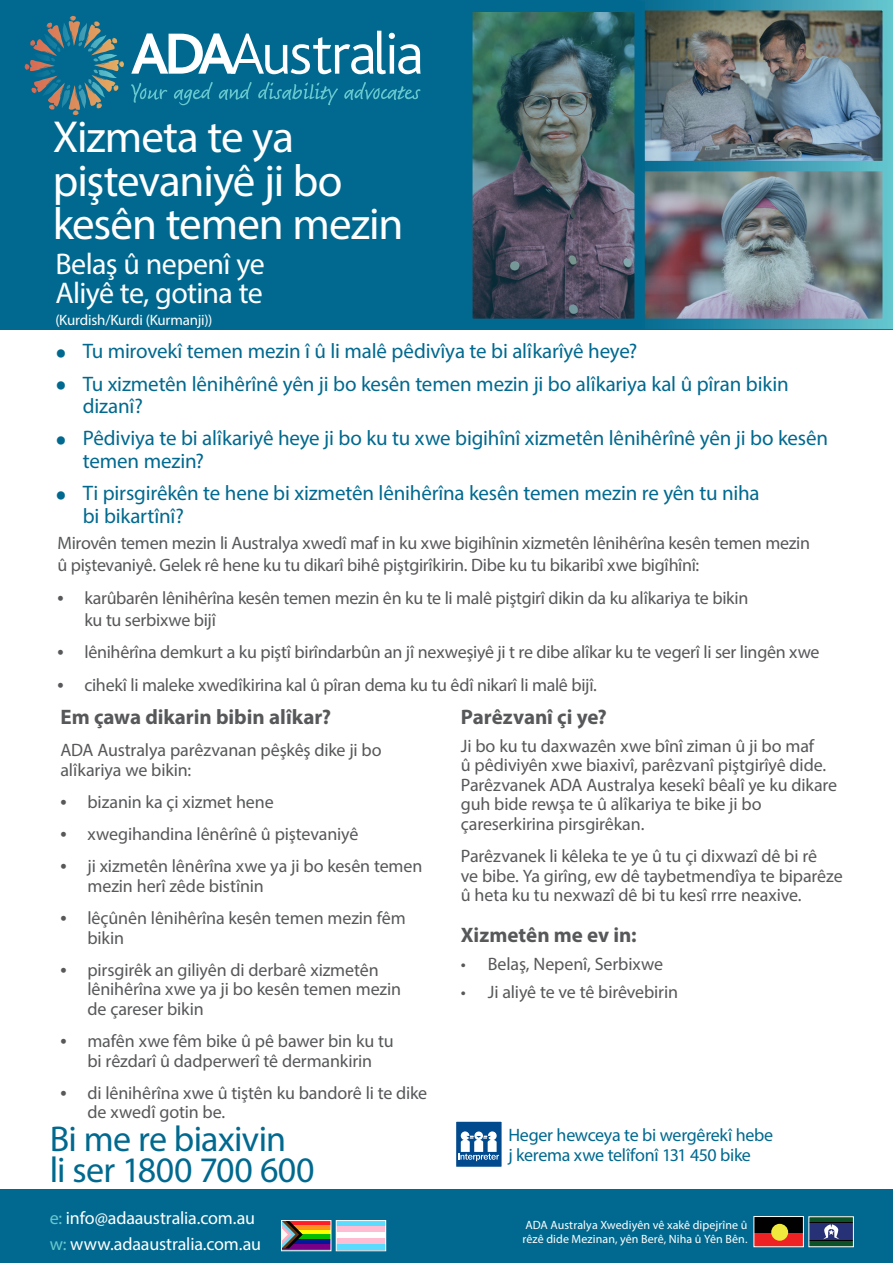
<style>
.page{position:relative;width:893px;height:1263px;background:#fff}
.page>*{position:absolute;margin:0;border:0;box-sizing:border-box;transform-origin:0 0}
.Subhead{font:45px/43.5px "Myriad Pro";letter-spacing:-.025em;color:#fff}
.Hanging_LAST{font:36px/31.5px "Myriad Pro";letter-spacing:-.02em;color:#01698f}
.Hanging_LAST-2{font:30px "Myriad Pro";letter-spacing:-.025em;color:#fff}
.Hanging_LAST-3{font:21px/22.5px "Myriad Pro";letter-spacing:-.005em;color:#01698f}
.Body_text_PARA{font:700 21px "Myriad Pro";color:#57585a}
.Hanging_LAST-4{font:700 21px "Myriad Pro";letter-spacing:-.005em;color:#57585a}
.Body_text_PARA-2{font:18px/19.5px "Myriad Pro";letter-spacing:-.01em;color:#57585a}
.Hanging_LAST-5{font:18px/19.5px "Myriad Pro";letter-spacing:-.015em;color:#01698f}
.Hanging_LAST-6{font:18px/19.5px "Myriad Pro";letter-spacing:-.01em;color:#57585a}
.t1{font:18px "Myriad Pro";letter-spacing:-.01em;color:#fff}
.Hanging_LAST-7{font:15px "Myriad Pro";letter-spacing:-.01em;color:#fff}
.t2{font:12px/14.4px "Myriad Pro";letter-spacing:.005em;color:#fff}
.s1{font-family:"Bliss";font-weight:800;font-size:30px}
.s2{font-family:"Bliss";font-weight:800}
.s3{color:#67c9cf}
</style>
<div class="page">
<div style="left:0;top:0;width:893px;height:330px;background:#01698f"></div>
<img style="left:645px;top:171px;width:237px;height:147px">
<img style="left:645px;top:11px;width:237px;height:149px">
<img style="left:473px;top:13px;width:161px;height:305px">
<div style="left:462px;top:2px;width:183px;height:327px;border:10px solid #01698f"></div>
<div style="left:0;top:1190px;width:893px;height:73px;background:#01698f"></div>
<svg style="left:131px;top:31px;width:290px;height:43px"></svg>
<svg style="left:174px;top:82px;width:39px;height:23px"></svg>
<svg style="left:131px;top:83px;width:36px;height:20px"></svg>
<svg style="left:344px;top:82px;width:76px;height:18px"></svg>
<svg style="left:219px;top:82px;width:33px;height:18px"></svg>
<svg style="left:258px;top:82px;width:80px;height:23px"></svg>
<svg style="left:44px;top:16px;width:53px;height:33px"></svg>
<div style="left:754px;top:1232px;width:49px;height:15px;background:#ee2123"></div>
<div style="left:754px;top:1216px;width:49px;height:16px;background:#010101"></div>
<div style="left:771px;top:1224px;width:17px;height:17px;background:#efea3d;border-radius:50%"></div>
<div style="left:754px;top:1216px;width:50px;height:31px;border:1px solid #fff"></div>
<div style="left:809px;top:1217px;width:44px;height:30px;background:#010101"></div>
<div style="left:809px;top:1241px;width:44px;height:6px;background:#0d5128"></div>
<div style="left:809px;top:1217px;width:44px;height:5px;background:#0d5128"></div>
<div style="left:809px;top:1223px;width:44px;height:17px;background:#273176"></div>
<svg style="left:823px;top:1224px;width:16px;height:15px"></svg>
<div style="left:809px;top:1216px;width:45px;height:31px;border:1px solid #fff"></div>
<div style="left:281px;top:1220px;width:50px;height:5px;background:#fe1e25"></div>
<div style="left:281px;top:1225px;width:50px;height:5px;background:#fe941d"></div>
<hr style="left:281px;top:1230px;width:50px;height:4px;background:#ff0">
<div style="left:281px;top:1234px;width:50px;height:5px;background:#06bd02"></div>
<div style="left:281px;top:1239px;width:50px;height:5px;background:#001996"></div>
<hr style="left:281px;top:1244px;width:50px;height:4px;background:#770087">
<svg style="left:283px;top:1222px;width:20px;height:26px"></svg>
<div style="left:281px;top:1220px;width:50px;height:31px;border:1px solid #fff"></div>
<div style="left:336px;top:1220px;width:50px;height:6px;background:#5bdcff"></div>
<div style="left:336px;top:1226px;width:50px;height:6px;background:#ffbdd3"></div>
<div style="left:336px;top:1232px;width:50px;height:6px;background:#fff"></div>
<div style="left:336px;top:1238px;width:50px;height:6px;background:#ffbdd3"></div>
<div style="left:336px;top:1244px;width:50px;height:6px;background:#5bdcff"></div>
<div style="left:336px;top:1220px;width:50px;height:31px;border:1px solid #fff"></div>
<div style="left:456px;top:1121px;width:46px;height:46px;background:#004a8d"></div>
<svg style="left:458px;top:1131px;width:41px;height:30px"></svg>
<div style="left:455px;top:1121px;width:47px;height:46px;border:1px solid #fff"></div>
<p class="Subhead" style="left:53px;top:115px;width:352px">Xizmeta te ya piştevaniyê ji bo kesên temen mezin</p>
<p class="Hanging_LAST-2" style="left:55px;top:245px;width:211px">Belaş û nepenî ye</p>
<p class="Hanging_LAST-2" style="left:55px;top:275px;width:209px">Aliyê te, gotina te</p>
<p class="Hanging_LAST-3" style="left:56px;top:340px;width:583px"><span class="s1">•</span> Tu mirovekî temen mezin î û li malê pêdivîya te bi alîkarîyê heye?</p>
<p class="Hanging_LAST-3" style="left:83px;top:372px;width:707px;text-indent:-27px"><span class="s1">•</span> Tu xizmetên lênihêrînê yên ji bo kesên temen mezin ji bo alîkariya kal û pîran bikin dizanî?</p>
<p class="Hanging_LAST-3" style="left:83px;top:427px;width:747px;text-indent:-27px"><span class="s1">•</span> Pêdiviya te bi alîkariyê heye ji bo ku tu xwe bigihînî xizmetên lênihêrînê yên ji bo kesên temen mezin?</p>
<p class="Hanging_LAST-3" style="left:83px;top:481px;width:678px;text-indent:-27px"><span class="s1">•</span> Ti pirsgirêkên te hene bi xizmetên lênihêrîna kesên temen mezin re yên tu niha bi bikartînî?</p>
<p class="Hanging_LAST-7" style="left:55px;top:310px;width:158px">(Kurdish/Kurdi (Kurmanji))</p>
<p class="Body_text_PARA-2" style="left:57px;top:531px;width:754px;line-height:22.5px">Mirovên temen mezin li Australya xwedî maf in ku xwe bigihînin xizmetên lênihêrîna kesên temen mezin û piştevaniyê. Gelek rê hene ku tu dikarî bihê piştgirîkirin. Dibe ku tu bikaribî xwe bigîhînî:</p>
<p class="Body_text_PARA-2" style="left:84px;top:586px;width:665px;line-height:22.5px;text-indent:-27px"><span class="s2">•</span> karûbarên lênihêrîna kesên temen mezin ên ku te li malê piştgirî dikin da ku alîkariya te bikin ku tu serbixwe bijî</p>
<p class="Body_text_PARA-2" style="left:57px;top:642px;width:764px"><span class="s2">•</span> lênihêrîna demkurt a ku piştî birîndarbûn an jî nexweşiyê ji t re dibe alîkar ku te vegerî li ser lingên xwe</p>
<p class="Body_text_PARA-2" style="left:57px;top:675px;width:541px"><span class="s2">•</span> cihekî li maleke xwedîkirina kal û pîran dema ku tu êdî nikarî li malê bijî.</p>
<p class="Hanging_LAST-4" style="left:60px;top:703px;width:272px">Em çawa dikarin bibin alîkar?</p>
<p class="Hanging_LAST-6" style="left:60px;top:740px;width:323px">ADA Australya parêzvanan pêşkêş dike ji bo alîkariya we bikin:</p>
<p class="Body_text_PARA-2" style="left:60px;top:792px;width:215px"><span class="s2">•</span> bizanin ka çi xizmet hene</p>
<p class="Body_text_PARA-2" style="left:60px;top:824px;width:300px"><span class="s2">•</span> xwegihandina lênêrînê û piştevaniyê</p>
<p class="Body_text_PARA-2" style="left:87px;top:856px;width:336px;text-indent:-27px"><span class="s2">•</span> ji xizmetên lênêrîna xwe ya ji bo kesên temen mezin herî zêde bistînin</p>
<p class="Body_text_PARA-2" style="left:87px;top:908px;width:320px;text-indent:-27px"><span class="s2">•</span> lêçûnên lênihêrîna kesên temen mezin fêm bikin</p>
<p class="Body_text_PARA-2" style="left:87px;top:960px;width:315px;text-indent:-27px"><span class="s2">•</span> pirsgirêk an giliyên di derbarê xizmetên lênihêrîna xwe ya ji bo kesên temen mezin de çareser bikin</p>
<p class="Body_text_PARA-2" style="left:60px;top:1031px;width:335px;text-align:center"><span class="s2">•</span> mafên xwe fêm bike û pê bawer bin ku tu bi rêzdarî û dadperwerî tê dermankirin</p>
<p class="Body_text_PARA-2" style="left:87px;top:1083px;width:341px;text-indent:-27px"><span class="s2">•</span> di lênihêrîna xwe û tiştên ku bandorê li te dike de xwedî gotin be.</p>
<p class="Body_text_PARA" style="left:461px;top:703px;width:148px">Parêzvanî çi ye?</p>
<p class="Body_text_PARA-2" style="left:461px;top:736px;width:378px">Ji bo ku tu daxwazên xwe bînî ziman û ji bo maf<br>û pêdiviyên xwe biaxivî, parêzvanî piştgirîyê dide.<br>Parêzvanek ADA Australya kesekî bêalî ye ku dikare guh bide rewşa te û alîkariya te bike ji bo çareserkirina pirsgirêkan.</p>
<p class="Body_text_PARA-2" style="left:461px;top:846px;width:383px">Parêzvanek li kêleka te ye û tu çi dixwazî dê bi rê<br>ve bibe. Ya girîng, ew dê taybetmendîya te biparêze û heta ku tu nexwazî dê bi tu kesî rrre neaxive.</p>
<p class="Body_text_PARA" style="left:461px;top:921px;width:177px">Xizmetên me ev in:</p>
<p class="Body_text_PARA-2" style="left:461px;top:954px;width:204px">• Belaş, Nepenî, Serbixwe</p>
<p class="Body_text_PARA-2" style="left:461px;top:982px;width:219px">• Ji aliyê te ve tê birêvebirin</p>
<p class="Hanging_LAST" style="left:50px;top:1122px;width:267px">Bi me re biaxivin<br>li ser 1800 700 600</p>
<p class="Hanging_LAST-5" style="left:508px;top:1125px;width:266px">Heger hewceya te bi wergêrekî hebe j kerema xwe telîfonî 131 450 bike</p>
<p class="t1" style="left:50px;top:1206px;width:207px"><span class="s3">e:</span> info@adaaustralia.com.au</p>
<p class="t1" style="left:50px;top:1233px;width:213px"><span class="s3">w:</span> www.adaaustralia.com.au</p>
<p class="t2" style="left:522px;top:1217px;width:227px">ADA Australya Xwediyên vê xakê dipejrîne û rêzê dide Mezinan, yên Berê, Niha û Yên Bên.</p>
</div>
